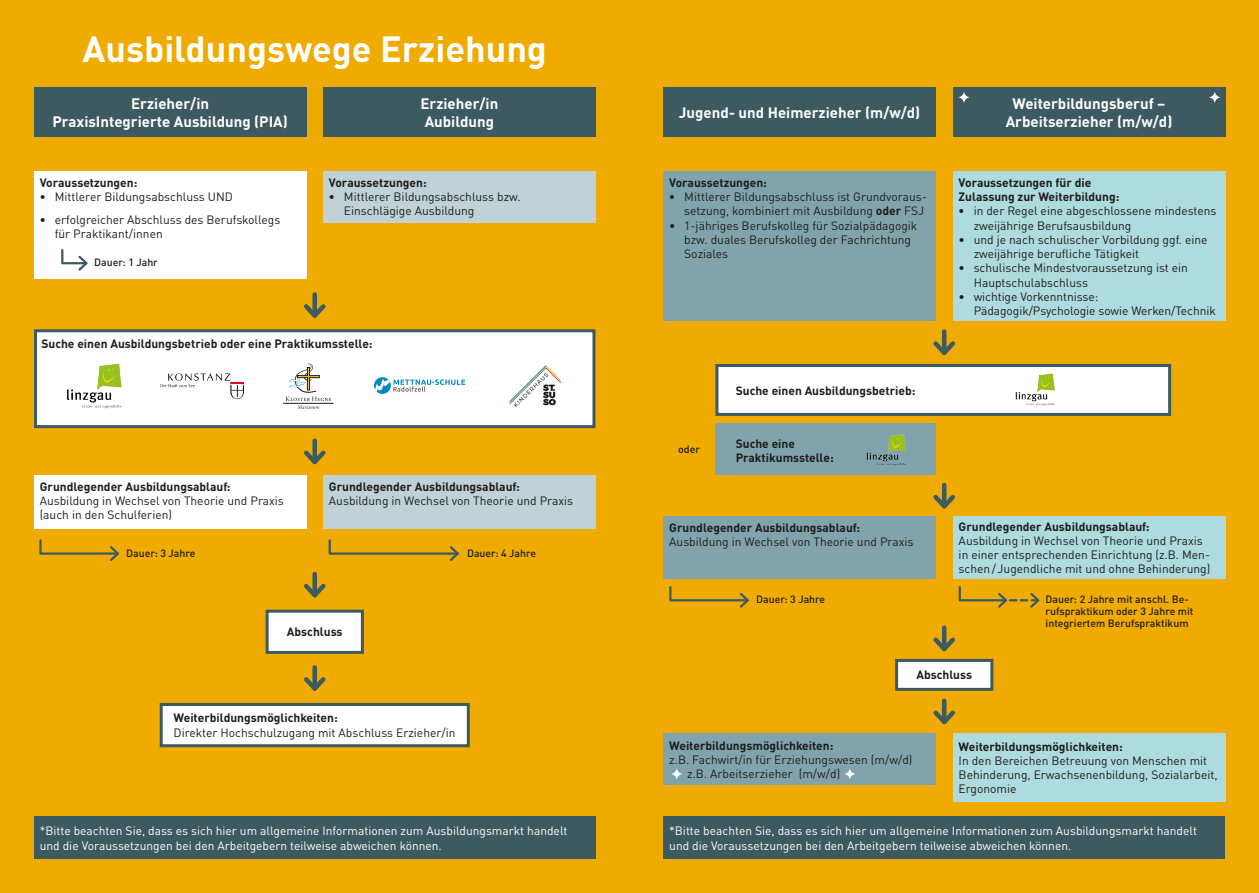
<style>
.page{position:relative;width:1259px;height:893px;background:#f0ab00}
.page>*{position:absolute;margin:0;border:0;box-sizing:border-box;transform-origin:0 0}
.t1{font:700 36px "DINOT";color:#fff}
.t2{font:700 15px/18px "DINOT";color:#fff;text-align:center}
.t3{font:12px/14.2px "DINOT";color:#1d1d1b}
.t4{font:700 12px/14.2px "DINOT";color:#1d1d1b}
.t5{font:12px/14.2px "DINOT";color:#fff}
.t6{font:500 10.5px/12px "DINOT";color:#1d1d1b}
.s1{font-weight:700}
</style>
<div class="page">
<div style="left:34px;top:87px;width:272px;height:50px;background:#3e5a61"></div>
<div style="left:323px;top:87px;width:272px;height:50px;background:#3e5a61"></div>
<div style="left:34px;top:476px;width:272px;height:53px;background:#fff"></div>
<div style="left:323px;top:476px;width:272px;height:53px;background:#c0d2d7"></div>
<svg style="left:265px;top:609px;width:99px;height:45px;background:#dbdedb"></svg>
<svg style="left:159px;top:703px;width:311px;height:45px;background:#e1e4e2"></svg>
<div style="left:34px;top:816px;width:561px;height:43px;background:#3e5a61"></div>
<div style="left:663px;top:816px;width:562px;height:43px;background:#3e5a61"></div>
<div style="left:312px;top:294px;width:5px;height:22px;background:#3e5a61"></div>
<svg style="left:304px;top:300px;width:22px;height:18px"></svg>
<div style="left:312px;top:441px;width:5px;height:21px;background:#3e5a61"></div>
<svg style="left:304px;top:446px;width:22px;height:19px"></svg>
<div style="left:312px;top:574px;width:5px;height:21px;background:#3e5a61"></div>
<svg style="left:304px;top:580px;width:22px;height:18px"></svg>
<div style="left:312px;top:667px;width:5px;height:21px;background:#3e5a61"></div>
<svg style="left:304px;top:673px;width:22px;height:18px"></svg>
<div style="left:34px;top:171px;width:272px;height:108px;background:#fff"></div>
<div style="left:323px;top:171px;width:272px;height:52px;background:#c0d2d7"></div>
<div style="left:663px;top:87px;width:272px;height:50px;background:#3e5a61"></div>
<div style="left:953px;top:87px;width:272px;height:50px;background:#3e5a61"></div>
<div style="left:715px;top:423px;width:220px;height:52px;background:#81a4ac"></div>
<div style="left:663px;top:516px;width:272px;height:63px;background:#81a4ac"></div>
<div style="left:953px;top:516px;width:272px;height:63px;background:#aedbde"></div>
<div style="left:663px;top:733px;width:272px;height:52px;background:#81a4ac"></div>
<div style="left:953px;top:733px;width:272px;height:69px;background:#aedbde"></div>
<hr style="left:942px;top:332px;width:4px;height:21px;background:#3e5a61">
<hr style="left:942px;top:485px;width:4px;height:21px;background:#3e5a61">
<svg style="left:933px;top:491px;width:22px;height:18px"></svg>
<hr style="left:942px;top:628px;width:4px;height:21px;background:#3e5a61">
<hr style="left:942px;top:701px;width:4px;height:21px;background:#3e5a61">
<svg style="left:933px;top:706px;width:22px;height:19px"></svg>
<div style="left:663px;top:171px;width:272px;height:150px;background:#81a4ac"></div>
<div style="left:953px;top:171px;width:272px;height:150px;background:#aedbde"></div>
<svg style="left:34px;top:329px;width:562px;height:100px;background:#edefed"></svg>
<img style="left:67px;top:363px;width:55px;height:46px">
<svg style="left:374px;top:377px;width:17px;height:17px"></svg>
<svg style="left:375px;top:379px;width:90px;height:15px"></svg>
<img style="left:508px;top:361px;width:54px;height:50px">
<svg style="left:161px;top:373px;width:83px;height:26px;background:#ebe8e8"></svg>
<hr style="left:283px;top:403px;width:51px;height:1px;background:#1d1d1b">
<svg style="left:286px;top:363px;width:45px;height:46px;background:#e1e1de"></svg>
<svg style="left:61px;top:249px;width:27px;height:22px"></svg>
<svg style="left:39px;top:539px;width:80px;height:22px"></svg>
<svg style="left:328px;top:539px;width:131px;height:22px"></svg>
<svg style="left:715px;top:337px;width:457px;height:79px"></svg>
<img style="left:1016px;top:374px;width:38px;height:32px">
<img style="left:867px;top:434px;width:38px;height:32px">
<svg style="left:669px;top:586px;width:80px;height:22px"></svg>
<svg style="left:958px;top:586px;width:82px;height:22px"></svg>
<svg style="left:670px;top:767px;width:13px;height:13px"></svg>
<svg style="left:843px;top:767px;width:13px;height:13px"></svg>
<svg style="left:895px;top:633px;width:99px;height:58px"></svg>
<svg style="left:957px;top:91px;width:13px;height:13px"></svg>
<svg style="left:1208px;top:91px;width:13px;height:13px"></svg>
<p class="t1" style="left:82px;top:25px;width:466px">Ausbildungswege Erziehung</p>
<p class="t2" style="left:52px;top:94px;width:237px">Erzieher/in<br>PraxisIntegrierte Ausbildung (PIA)</p>
<p class="t2" style="left:420px;top:94px;width:79px">Erzieher/in</p>
<p class="t2" style="left:425px;top:112px;width:71px">Aubildung</p>
<p class="t4" style="left:40px;top:175px;width:99px">Voraussetzungen:</p>
<p class="t3" style="left:40px;top:189px;width:195px"><span class="s1">•</span> Mittlerer Bildungsabschluss UND</p>
<p class="t3" style="left:55px;top:212px;width:227px;text-indent:-15px"><span class="s1">•</span> erfolgreicher Abschluss des Berufskollegs für Praktikant/innen</p>
<p class="t6" style="left:94px;top:256px;width:65px">Dauer: 1 Jahr</p>
<p class="t4" style="left:329px;top:175px;width:99px">Voraussetzungen:</p>
<p class="t3" style="left:344px;top:189px;width:178px;text-indent:-15px"><span class="s1">•</span> Mittlerer Bildungsabschluss bzw.<br>Einschlägige Ausbildung</p>
<p class="t4" style="left:41px;top:336px;width:333px">Suche einen Ausbildungsbetrieb oder eine Praktikumsstelle:</p>
<p class="t3" style="left:40px;top:479px;width:246px"><span class="s1">Grundlegender Ausbildungsablauf:<br></span>Ausbildung in Wechsel von Theorie und Praxis</p>
<p class="t3" style="left:40px;top:508px;width:134px">(auch in den Schulferien)</p>
<p class="t3" style="left:329px;top:479px;width:246px"><span class="s1">Grundlegender Ausbildungsablauf:<br></span>Ausbildung in Wechsel von Theorie und Praxis</p>
<p class="t6" style="left:126px;top:547px;width:70px">Dauer: 3 Jahre</p>
<p class="t6" style="left:467px;top:547px;width:70px">Dauer: 4 Jahre</p>
<p class="t4" style="left:287px;top:625px;width:57px">Abschluss</p>
<p class="t4" style="left:174px;top:711px;width:166px">Weiterbildungsmöglichkeiten:</p>
<p class="t3" style="left:174px;top:725px;width:283px">Direkter Hochschulzugang mit Abschluss Erzieher/in</p>
<p class="t2" style="left:679px;top:103px;width:243px">Jugend- und Heimerzieher (m/w/d)</p>
<p class="t2" style="left:1005px;top:94px;width:168px">Weiterbildungsberuf –<br>Arbeitserzieher (m/w/d)</p>
<p class="t4" style="left:669px;top:175px;width:99px">Voraussetzungen:</p>
<p class="t3" style="left:669px;top:189px;width:259px;text-align:right"><span class="s1">•</span> Mittlerer Bildungsabschluss ist Grundvoraus&shy;setzung, kombiniert mit Ausbildung <span class="s1">oder</span> FSJ</p>
<p class="t3" style="left:684px;top:218px;width:235px;text-indent:-15px">• 1-jähriges Berufskolleg für Sozialpädagogik bzw. duales Berufskolleg der Fachrichtung<br>Soziales</p>
<p class="t6" style="left:678px;top:443px;width:23px">oder</p>
<p class="t4" style="left:735px;top:383px;width:181px">Suche einen Ausbildungsbetrieb:</p>
<p class="t4" style="left:735px;top:436px;width:99px">Suche eine<br>Praktikumsstelle:</p>
<p class="t4" style="left:958px;top:175px;width:162px">Voraussetzungen für die<br>Zulassung zur Weiterbildung:</p>
<p class="t3" style="left:973px;top:204px;width:244px;text-indent:-15px"><span class="s1">•</span> in der Regel eine abgeschlossene mindestens zweijährige Berufsausbildung</p>
<p class="t3" style="left:973px;top:232px;width:235px;text-indent:-15px">• und je nach schulischer Vorbildung ggf. eine zweijährige berufliche Tätigkeit</p>
<p class="t3" style="left:973px;top:261px;width:216px;text-indent:-15px">• schulische Mindestvoraussetzung ist ein<br>Hauptschulabschluss</p>
<p class="t3" style="left:973px;top:289px;width:244px;text-indent:-15px">• wichtige Vorkenntnisse:<br>Pädagogik/Psychologie sowie Werken/Technik</p>
<p class="t3" style="left:669px;top:520px;width:246px"><span class="s1">Grundlegender Ausbildungsablauf:<br></span>Ausbildung in Wechsel von Theorie und Praxis</p>
<p class="t3" style="left:958px;top:519px;width:253px"><span class="s1">Grundlegender Ausbildungsablauf:<br></span>Ausbildung in Wechsel von Theorie und Praxis in einer entsprechenden Einrichtung (z.B. Men&shy;schen/Jugendliche mit und ohne Behinderung)</p>
<p class="t6" style="left:756px;top:593px;width:70px">Dauer: 3 Jahre</p>
<p class="t6" style="left:1045px;top:593px;width:149px">Dauer: 2 Jahre mit anschl. Be&shy;rufspraktikum oder 3 Jahre mit integriertem Berufspraktikum</p>
<p class="t4" style="left:916px;top:668px;width:57px">Abschluss</p>
<p class="t4" style="left:669px;top:738px;width:166px">Weiterbildungsmöglichkeiten:</p>
<p class="t3" style="left:669px;top:752px;width:245px">z.B. Fachwirt/in für Erziehungswesen (m/w/d)</p>
<p class="t3" style="left:687px;top:766px;width:155px">z.B. Arbeitserzieher (m/w/d)</p>
<p class="t4" style="left:958px;top:739px;width:166px">Weiterbildungsmöglichkeiten:</p>
<p class="t3" style="left:958px;top:753px;width:260px">In den Bereichen Betreuung von Menschen mit<br>Behinderung, Erwachsenenbildung, Sozialarbeit,<br>Ergonomie</p>
<p class="t5" style="left:40px;top:824px;width:529px">*Bitte beachten Sie, dass es sich hier um allgemeine Informationen zum Ausbildungsmarkt handelt und die Voraussetzungen bei den Arbeitgebern teilweise abweichen können.</p>
<p class="t5" style="left:669px;top:824px;width:529px">*Bitte beachten Sie, dass es sich hier um allgemeine Informationen zum Ausbildungsmarkt handelt und die Voraussetzungen bei den Arbeitgebern teilweise abweichen können.</p>
</div>
